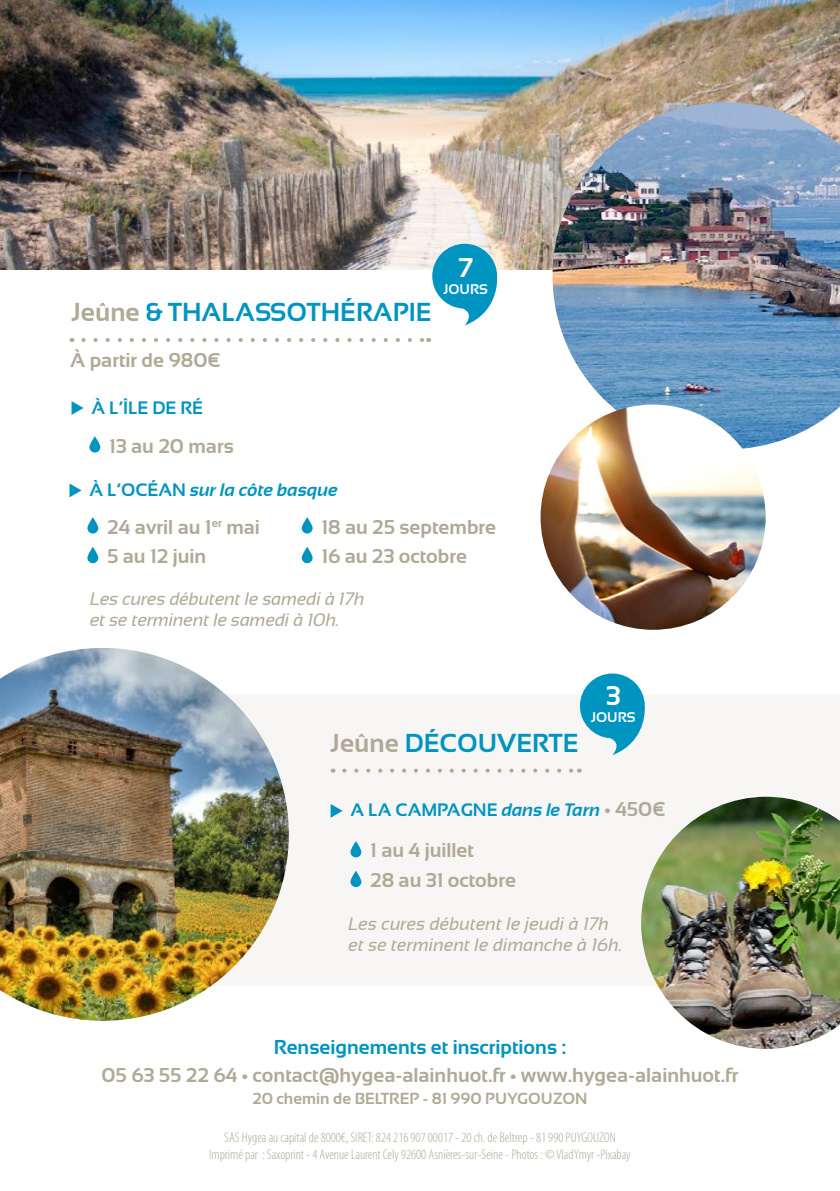
<style>
.page{position:relative;width:840px;height:1191px;background:#fff}
.page>*{position:absolute;margin:0;border:0;box-sizing:border-box;transform-origin:0 0}
.t1{font:700 27px "Sansation";color:#fff}
.t2{font:700 26px "Sansation";color:#0094c0}
.t3{font:700 20px/29.6px "Sansation";color:#b0a996}
.t4{font:italic 18px/21.6px "Sansation";color:#b0a996}
.t5{font:700 18px "Sansation";color:#0094c0}
.t6{font:italic 700 18px "Sansation";color:#0094c0}
.t7{font:700 16px "Sansation";color:#b0a996}
.t8{font:300 condensed 14px/16.8px "Myriad Pro";color:#b0a996;text-align:center}
.t9{font:700 14px "Sansation";color:#fff}
.s1{color:#b0a996}
.s2{font-style:normal}
.s3{font-style:italic}
.s4{font-family:"Myriad Pro";font-weight:600;font-size:20px;color:#b0a996}
.s5{font-size:20px;color:#b0a996}
.s6{color:#0094c0}
.s7{font-family:"Myriad Pro";font-weight:600}
</style>
<div class="page">
<img style="left:0;top:0;width:839px;height:269px">
<div style="left:0;top:694px;width:839px;height:291px;background:#f7f6f4"></div>
<svg style="left:579px;top:673px;width:66px;height:82px"></svg>
<svg style="left:330px;top:804px;width:12px;height:13px"></svg>
<svg style="left:350px;top:841px;width:11px;height:16px"></svg>
<svg style="left:350px;top:870px;width:11px;height:17px"></svg>
<svg style="left:344px;top:768px;width:228px;height:4px"></svg>
<svg style="left:69px;top:483px;width:12px;height:14px"></svg>
<svg style="left:432px;top:244px;width:68px;height:81px"></svg>
<svg style="left:83px;top:338px;width:339px;height:4px"></svg>
<svg style="left:87px;top:517px;width:11px;height:16px"></svg>
<svg style="left:87px;top:547px;width:11px;height:16px"></svg>
<svg style="left:301px;top:517px;width:11px;height:16px"></svg>
<svg style="left:301px;top:547px;width:11px;height:16px"></svg>
<img style="left:552px;top:102px;width:287px;height:347px">
<svg style="left:71px;top:401px;width:12px;height:14px"></svg>
<svg style="left:89px;top:436px;width:11px;height:16px"></svg>
<img style="left:0;top:648px;width:289px;height:372px">
<img style="left:540px;top:404px;width:225px;height:226px;border-radius:112px">
<img style="left:640px;top:796px;width:199px;height:253px">
<h2 class="t2" style="left:71px;top:298px;width:361px"><span class="s1">Jeûne</span> &amp; THALASSOTHÉRAPIE</h2>
<p class="t3" style="left:70px;top:345px;width:152px">À partir de 980€</p>
<p class="t5" style="left:91px;top:397px;width:113px">À L’ÎLE DE RÉ</p>
<p class="t3" style="left:109px;top:431px;width:126px">13 au 20 mars</p>
<p class="t6" style="left:89px;top:479px;width:250px"><span class="s2">À L’OCÉAN</span> sur la côte basque</p>
<h1 class="t1" style="left:457px;top:253px;width:17px">7</h1>
<p class="t9" style="left:443px;top:281px;width:46px">JOURS</p>
<p class="t3" style="left:107px;top:512px;width:154px">24 avril au 1<sup>er</sup> mai<br>5 au 12 juin</p>
<p class="t3" style="left:321px;top:512px;width:176px">18 au 25 septembre<br>16 au 23 octobre</p>
<p class="t4" style="left:90px;top:587px;width:276px">Les cures débutent le samedi à 17h et se terminent le samedi à 10h.</p>
<h2 class="t2" style="left:330px;top:729px;width:249px"><span class="s1">Jeûne</span> DÉCOUVERTE</h2>
<h1 class="t1" style="left:605px;top:681px;width:16px">3</h1>
<p class="t9" style="left:590px;top:709px;width:46px">JOURS</p>
<p class="t5" style="left:350px;top:800px;width:317px">A LA CAMPAGNE <span class="s3">dans le Tarn</span> <span class="s4">•</span> <span class="s5">450€</span></p>
<p class="t3" style="left:370px;top:835px;width:147px">1 au 4 juillet<br>28 au 31 octobre</p>
<p class="t4" style="left:348px;top:912px;width:275px">Les cures débutent le jeudi à 17h et se terminent le dimanche à 16h.</p>
<p class="t3" style="left:101px;top:1033px;width:638px;line-height:28px;text-align:center"><span class="s6">Renseignements et inscriptions :<br></span>05 63 55 22 64 <span class="s7">•</span> contact@hygea-alainhuot.fr <span class="s7">•</span> www.hygea-alainhuot.fr</p>
<p class="t7" style="left:252px;top:1089px;width:336px">20 chemin de BELTREP - 81 990 PUYGOUZON</p>
<p class="t8" style="left:209px;top:1129px;width:423px">SAS Hygea au capital de 8000€, SIRET: 824 216 907 00017 - 20 ch. de Beltrep - 81 990 PUYGOUZON<br>Imprimé par : Saxoprint - 4 Avenue Laurent Cely 92600 Asnières-sur-Seine - Photos : © VladYmyr -Pixabay</p>
</div>
